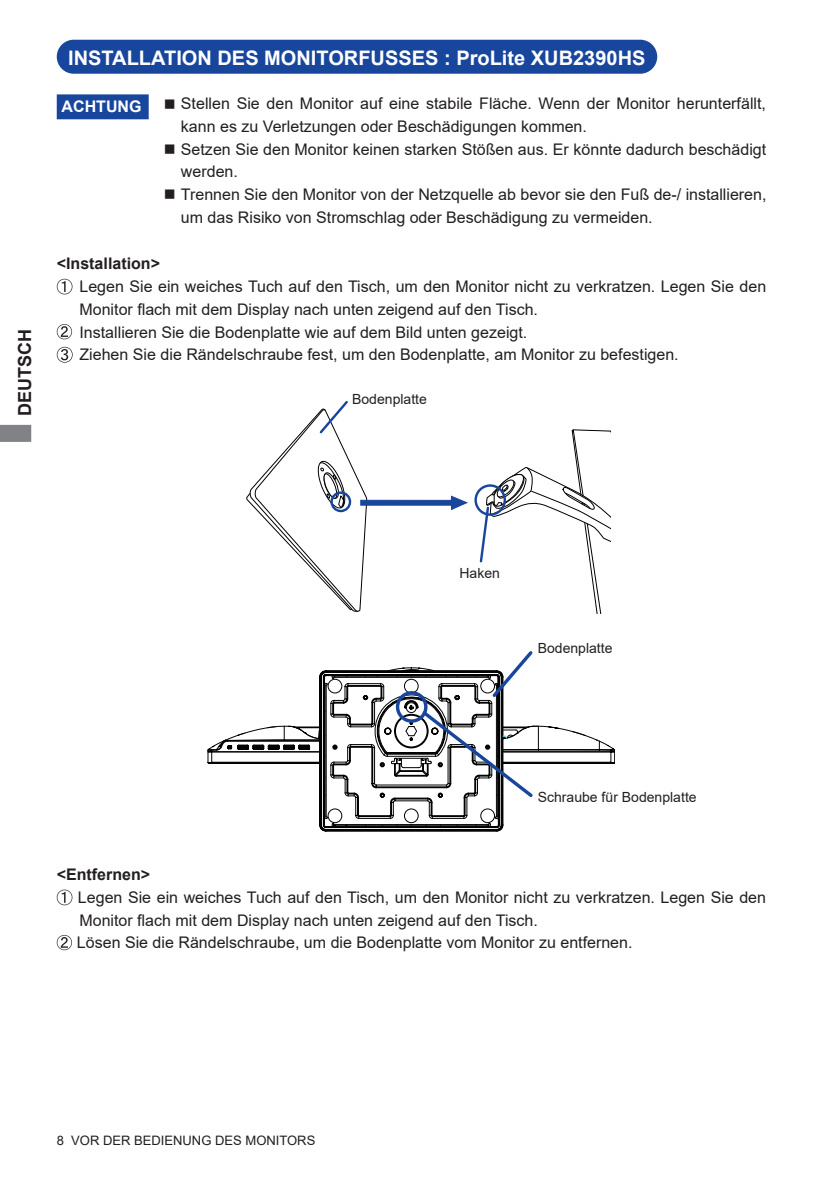
<style>
.page{position:relative;width:840px;height:1191px;background:#fff}
.page>*{position:absolute;margin:0;border:0;box-sizing:border-box;transform-origin:0 0}
.t1{font:700 20px "Arial";color:#fff}
.t2{font:700 18px "Arial";color:#231f20}
.t3{font:16px/22.6px "Arial";color:#231f20}
.t4{font:700 16px "Arial";color:#231f20}
.t5{font:700 16px "Arial";color:#fff}
.t6{font:14px "Arial";color:#231f20}
.t7{font:13px "Arial";color:#231f20}
</style>
<div class="page">
<svg style="left:0;top:425px;width:31px;height:17px"></svg>
<div style="left:58px;top:41px;width:598px;height:32px;background:#18469d;border-radius:16px"></div>
<div style="left:57px;top:40px;width:600px;height:34px;border:2px solid #18469d;border-radius:16px"></div>
<div style="left:57px;top:94px;width:92px;height:25px;background:#18469d;border:2px solid #18469d"></div>
<svg style="left:57px;top:279px;width:15px;height:15px"></svg>
<svg style="left:57px;top:324px;width:15px;height:15px"></svg>
<svg style="left:57px;top:347px;width:15px;height:15px"></svg>
<svg style="left:57px;top:889px;width:15px;height:16px"></svg>
<svg style="left:57px;top:935px;width:15px;height:15px"></svg>
<svg style="left:207px;top:651px;width:407px;height:180px"></svg>
<div style="left:474px;top:484px;width:31px;height:32px;border:2px solid #18469d;border-radius:50%"></div>
<svg style="left:478px;top:429px;width:131px;height:185px"></svg>
<svg style="left:246px;top:401px;width:221px;height:211px"></svg>
<p class="t2" style="left:12px;top:415px;width:88px;rotate:-90deg">DEUTSCH</p>
<p class="t1" style="left:68px;top:44px;width:578px">INSTALLATION DES MONITORFUSSES : ProLite XUB2390HS</p>
<p class="t3" style="left:181px;top:92px;width:586px;text-indent:-17px">■ Stellen Sie den Monitor auf eine stabile Fläche. Wenn der Monitor herunterfällt, kann es zu Verletzungen oder Beschädigungen kommen.</p>
<p class="t3" style="left:181px;top:138px;width:586px;text-indent:-17px">■ Setzen Sie den Monitor keinen starken Stößen aus. Er könnte dadurch beschädigt werden.</p>
<p class="t3" style="left:181px;top:183px;width:586px;text-indent:-17px">■ Trennen Sie den Monitor von der Netzquelle ab bevor sie den Fuß de-/ installieren, um das Risiko von Stromschlag oder Beschädigung zu vermeiden.</p>
<p class="t5" style="left:61px;top:96px;width:81px">ACHTUNG</p>
<p class="t4" style="left:57px;top:252px;width:105px">&lt;Installation&gt;</p>
<p class="t3" style="left:79px;top:275px;width:687px">Legen Sie ein weiches Tuch auf den Tisch, um den Monitor nicht zu verkratzen. Legen Sie den Monitor flach mit dem Display nach unten zeigend auf den Tisch.<br>Installieren Sie die Bodenplatte wie auf dem Bild unten gezeigt.<br>Ziehen Sie die Rändelschraube fest, um den Bodenplatte, am Monitor zu befestigen.</p>
<p class="t6" style="left:352px;top:390px;width:76px">Bodenplatte</p>
<p class="t6" style="left:459px;top:563px;width:42px">Haken</p>
<p class="t6" style="left:537px;top:639px;width:76px">Bodenplatte</p>
<p class="t6" style="left:537px;top:787px;width:160px">Schraube für Bodenplatte</p>
<p class="t4" style="left:57px;top:863px;width:95px">&lt;Entfernen&gt;</p>
<p class="t3" style="left:77px;top:886px;width:690px">Legen Sie ein weiches Tuch auf den Tisch, um den Monitor nicht zu verkratzen. Legen Sie den<br>Monitor flach mit dem Display nach unten zeigend auf den Tisch.<br>Lösen Sie die Rändelschraube, um die Bodenplatte vom Monitor zu entfernen.</p>
<p class="t7" style="left:57px;top:1131px;width:260px">8 VOR DER BEDIENUNG DES MONITORS</p>
</div>
